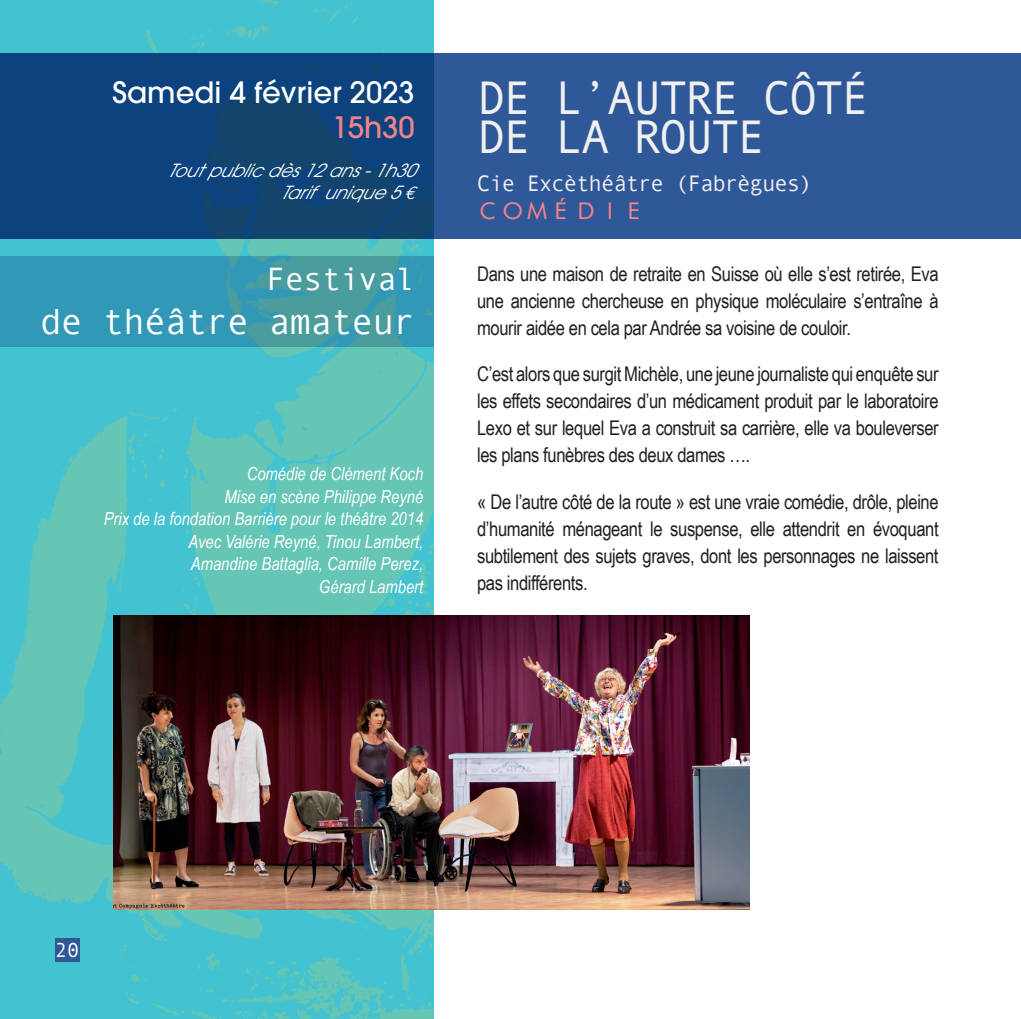
<style>
.page{position:relative;width:1021px;height:1019px;background:#fff}
.page>*{position:absolute;margin:0;border:0;box-sizing:border-box;transform-origin:0 0}
.t1{font:47.25px "Andale Mono";letter-spacing:-.05em;color:#f0f0f0}
.t2{font:36.45px "Andale Mono";letter-spacing:-.03em;color:#fff}
.t3{font:32.4px "Andale Mono";letter-spacing:-.03em;color:#fff}
.t4{font:500 29.25px "Avant Garde";color:#fff}
.t5{font:500 29.25px "Avant Garde";color:#f38389}
.t6{font:22.5px "Andale Mono";letter-spacing:-.05em;color:#f0f0f0}
.t7{font:22.5px "Futurist Fixed Width";letter-spacing:.08em;color:#f38389}
.t8{font:20.25px/27px "Arial Narrow";letter-spacing:-.02em;color:#231f20;text-align:justify}
.t9{font:20.25px "Andale Mono";color:#fff}
.t10{font:italic 18px "Arial Narrow";color:#fff}
.t11{font:italic 18px "Avant Garde";color:#fff}
.s1{font-family:"Euro Mono"}
</style>
<div class="page">
<img style="left:0;top:0;width:433px;height:1019px">
<svg style="left:0;top:53px;width:1020px;height:185px;background:#204e8b"></svg>
<div style="left:55px;top:938px;width:24px;height:23px;background:#2f5899"></div>
<img style="left:113px;top:615px;width:636px;height:295px">
<svg style="left:0;top:256px;width:433px;height:91px;background:#3899af"></svg>
<p class="t4" style="left:112px;top:74px;width:304px">Samedi 4 février 2023</p>
<p class="t5" style="left:331px;top:110px;width:85px">15h30</p>
<p class="t11" style="left:167px;top:160px;width:249px">Tout publicdès12 ans-1h30</p>
<p class="t11" style="left:280px;top:181px;width:140px">Tarif unique5<span class="s1">e</span></p>
<p class="t3" style="left:266px;top:257px;width:150px">Festival</p>
<p class="t2" style="left:40px;top:297px;width:376px">de théâtre amateur</p>
<p class="t10" style="left:246px;top:464px;width:178px">Comédie de Clément Koch</p>
<p class="t10" style="left:224px;top:486px;width:200px">Mise en scène Philippe Reyné</p>
<p class="t10" style="left:104px;top:509px;width:321px">Prix de la fondation Barrière pour le théâtre 2014</p>
<p class="t10" style="left:188px;top:531px;width:236px">Avec Valérie Reyné, Tinou Lambert,</p>
<p class="t10" style="left:191px;top:554px;width:234px">Amandine Battaglia, Camille Perez,</p>
<p class="t10" style="left:319px;top:576px;width:106px">Gérard Lambert</p>
<p class="t1" style="left:477px;top:67px;width:394px">DE L’AUTRE CÔTÉ</p>
<p class="t1" style="left:477px;top:106px;width:290px">DE LA ROUTE</p>
<p class="t6" style="left:477px;top:168px;width:337px">Cie Excèthéâtre (Fabrègues)</p>
<p class="t7" style="left:477px;top:196px;width:170px">COMÉDIE</p>
<p class="t8" style="left:477px;top:260px;width:463px">Dans une maison de retraite en Suisse où elle s’est retirée, Eva une ancienne chercheuse en physique moléculaire s’entraîne à mourir aidée en cela par Andrée sa voisine de couloir.</p>
<p class="t8" style="left:477px;top:361px;width:463px">C’est alors que surgit Michèle, une jeune journaliste qui enquête sur les effets secondaires d’un médicament produit par le laboratoire Lexo et sur lequel Eva a construit sa carrière, elle va bouleverser les plans funèbres des deux dames ….</p>
<p class="t8" style="left:477px;top:488px;width:463px">« De l’autre côté de la route » est une vraie comédie, drôle, pleine d’humanité ménageant le suspense, elle attendrit en évoquant subtilement des sujets graves, dont les personnages ne laissent pas indifférents.</p>
<p class="t9" style="left:55px;top:936px;width:26px">20</p>
</div>
